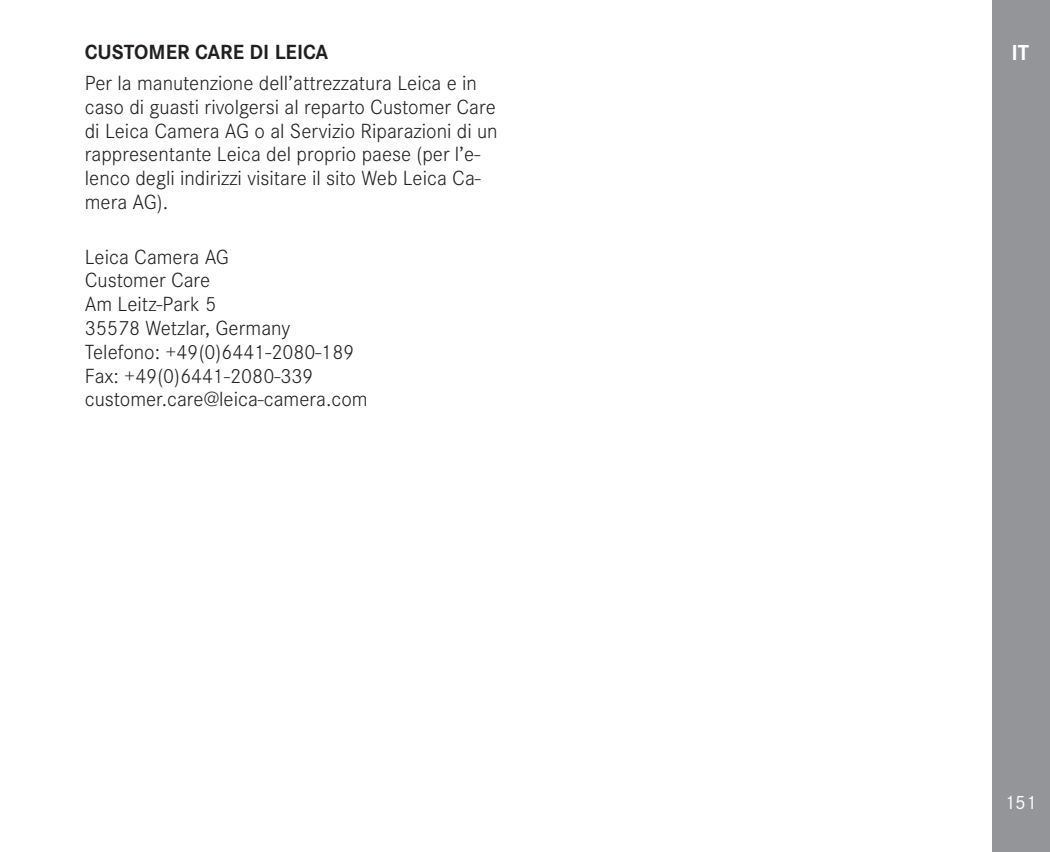
<style>
.page{position:relative;width:1050px;height:852px;background:#fff}
.page>*{position:absolute;margin:0;border:0;box-sizing:border-box;transform-origin:0 0}
.t1{font:700 22.5px "Corporate S";color:#fff}
.t2{font:300 21.25px/23.8px "Corporate S";color:#231f20}
.t3{font:700 21.25px "Corporate S";color:#231f20}
.t4{font:20px "Corporate S";color:#fff}
</style>
<div class="page">
<div style="left:992px;top:0;width:58px;height:851px;background:#939598"></div>
<p class="t3" style="left:85px;top:35px;width:245px">CUSTOMER CARE DI LEICA</p>
<p class="t2" style="left:85px;top:70px;width:414px">Per la manutenzione dell’attrezzatura Leica e in caso di guasti rivolgersi al reparto Customer Care di Leica Camera AG o al Servizio Riparazioni di un rappresentante Leica del proprio paese (per l’e&shy;lenco degli indirizzi visitare il sito Web Leica Ca&shy;mera AG).</p>
<p class="t2" style="left:85px;top:243px;width:284px">Leica Camera AG<br>Customer Care<br>Am Leitz-Park 5<br>35578 Wetzlar, Germany<br>Telefono: +49(0)6441-2080-189<br>Fax: +49(0)6441-2080-339 customer.care@leica-camera.com</p>
<p class="t1" style="left:1011px;top:35px;width:19px">IT</p>
<p class="t4" style="left:1004px;top:786px;width:33px">151</p>
</div>
